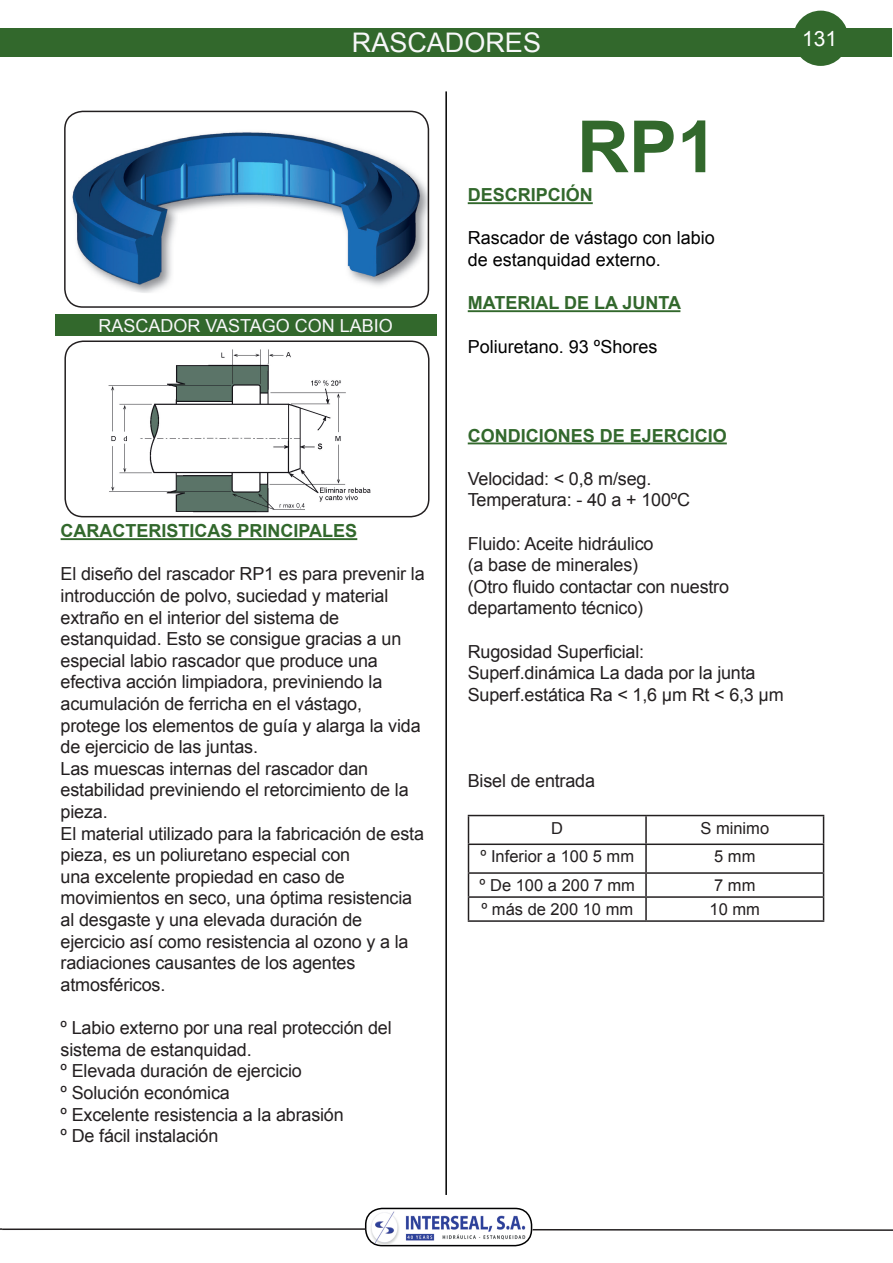
<style>
.page{position:relative;width:893px;height:1263px;background:#fff}
.page>*{position:absolute;margin:0;border:0;box-sizing:border-box;transform-origin:0 0}
.t1{font:700 72px "Arial";color:#32682c}
.t2{font:27px "Arial";color:#f7f7f8}
.t3{font:21px "Arial";color:#fff}
.t4{font:18px/21.6px "Arial";letter-spacing:-.01em;color:#231f20}
.t5{font:700 18px "Arial";color:#32682c}
.t6{font:18px/21.6px "Arial";color:#000001}
.t7{font:18px "Arial";color:#f7f7f8}
.t8{font:16.5px "Arial";color:#231f20}
</style>
<div class="page">
<img style="left:72px;top:132px;width:354px;height:161px">
<div style="left:64px;top:111px;width:365px;height:197px;border:2px solid #231f20;border-radius:18px"></div>
<div style="left:55px;top:314px;width:382px;height:21px;background:#32682c"></div>
<hr style="left:468px;top:202px;width:125px;height:2px;background:#32682c">
<hr style="left:468px;top:310px;width:212px;height:2px;background:#32682c">
<hr style="left:61px;top:538px;width:296px;height:2px;background:#32682c">
<hr style="left:468px;top:442px;width:259px;height:2px;background:#32682c">
<hr style="left:468px;top:815px;width:178px;height:1px;background:#231f20">
<hr style="left:646px;top:815px;width:178px;height:1px;background:#231f20">
<hr style="left:645px;top:816px;width:2px;height:27px;background:#231f20">
<hr style="left:468px;top:843px;width:178px;height:2px;background:#231f20">
<hr style="left:646px;top:843px;width:178px;height:2px;background:#231f20">
<hr style="left:645px;top:845px;width:2px;height:27px;background:#231f20">
<hr style="left:468px;top:872px;width:178px;height:2px;background:#231f20">
<hr style="left:646px;top:872px;width:178px;height:2px;background:#231f20">
<hr style="left:645px;top:874px;width:2px;height:22px;background:#231f20">
<hr style="left:468px;top:896px;width:178px;height:2px;background:#231f20">
<svg style="left:468px;top:816px;width:1px;height:104px"></svg>
<hr style="left:646px;top:896px;width:178px;height:2px;background:#231f20">
<hr style="left:645px;top:898px;width:2px;height:22px;background:#231f20">
<svg style="left:823px;top:816px;width:1px;height:104px"></svg>
<hr style="left:468px;top:920px;width:178px;height:2px;background:#231f20">
<hr style="left:646px;top:920px;width:178px;height:2px;background:#231f20">
<div style="left:1px;top:28px;width:891px;height:29px;background:#32682c"></div>
<img style="left:108px;top:349px;width:263px;height:164px">
<div style="left:64px;top:340px;width:365px;height:177px;border:2px solid #231f20;border-radius:18px"></div>
<hr style="left:445px;top:91px;width:2px;height:1104px;background:#000001">
<div style="left:793px;top:11px;width:55px;height:55px;background:#32682c;border-radius:50%"></div>
<img style="left:366px;top:1208px;width:165px;height:36px">
<div style="left:365px;top:1208px;width:167px;height:38px;border:2px solid #000001;border-radius:16px"></div>
<hr style="left:2px;top:1228px;width:364px;height:2px;background:#231f20">
<hr style="left:533px;top:1229px;width:360px;height:2px;background:#231f20">
<h2 class="t2" style="left:352px;top:25px;width:191px">RASCADORES</h2>
<h1 class="t1" style="left:577px;top:99px;width:142px">RP1</h1>
<p class="t7" style="left:99px;top:313px;width:296px">RASCADOR VASTAGO CON LABIO</p>
<p class="t5" style="left:468px;top:183px;width:127px">DESCRIPCIÓN</p>
<p class="t6" style="left:468px;top:228px;width:249px">Rascador de vástago con labio de estanquidad externo.</p>
<p class="t5" style="left:468px;top:291px;width:215px">MATERIAL DE LA JUNTA</p>
<p class="t6" style="left:468px;top:336px;width:191px">Poliuretano. 93 ºShores</p>
<p class="t3" style="left:802px;top:25px;width:37px">131</p>
<p class="t5" style="left:61px;top:519px;width:298px">CARACTERISTICAS PRINCIPALES</p>
<p class="t4" style="left:61px;top:563px;width:366px">El diseño del rascador RP1 es para prevenir la introducción de polvo, suciedad y material extraño en el interior del sistema de estanquidad. Esto se consigue gracias a un especial labio rascador que produce una efectiva acción limpiadora, previniendo la acumulación de ferricha en el vástago, protege los elementos de guía y alarga la vida de ejercicio de las juntas.<br>Las muescas internas del rascador dan estabilidad previniendo el retorcimiento de la pieza.<br>El material utilizado para la fabricación de esta pieza, es un poliuretano especial con<br>una excelente propiedad en caso de movimientos en seco, una óptima resistencia al desgaste y una elevada duración de ejercicio así como resistencia al ozono y a la radiaciones causantes de los agentes atmosféricos.</p>
<p class="t4" style="left:61px;top:1017px;width:333px">º Labio externo por una real protección del sistema de estanquidad.<br>º Elevada duración de ejercicio<br>º Solución económica<br>º Excelente resistencia a la abrasión<br>º De fácil instalación</p>
<p class="t5" style="left:468px;top:423px;width:261px">CONDICIONES DE EJERCICIO</p>
<p class="t4" style="left:468px;top:468px;width:224px">Velocidad: &lt; 0,8 m/seg.<br>Temperatura: - 40 a + 100ºC</p>
<p class="t4" style="left:468px;top:533px;width:263px">Fluido: Aceite hidráulico<br>(a base de minerales)<br>(Otro fluido contactar con nuestro departamento técnico)</p>
<p class="t4" style="left:468px;top:641px;width:318px">Rugosidad Superficial:<br>Superf.dinámica La dada por la junta<br>Superf.estática Ra &lt; 1,6 μm Rt &lt; 6,3 μm</p>
<p class="t4" style="left:468px;top:770px;width:129px">Bisel de entrada</p>
<p class="t8" style="left:551px;top:817px;width:13px">D</p>
<p class="t8" style="left:700px;top:817px;width:70px">S minimo</p>
<p class="t8" style="left:480px;top:846px;width:155px">º Inferior a 100 5 mm</p>
<p class="t8" style="left:714px;top:846px;width:43px">5 mm</p>
<p class="t8" style="left:479px;top:874px;width:157px">º De 100 a 200 7 mm</p>
<p class="t8" style="left:714px;top:874px;width:43px">7 mm</p>
<p class="t8" style="left:481px;top:898px;width:153px">º más de 200 10 mm</p>
<p class="t8" style="left:710px;top:898px;width:52px">10 mm</p>
</div>
